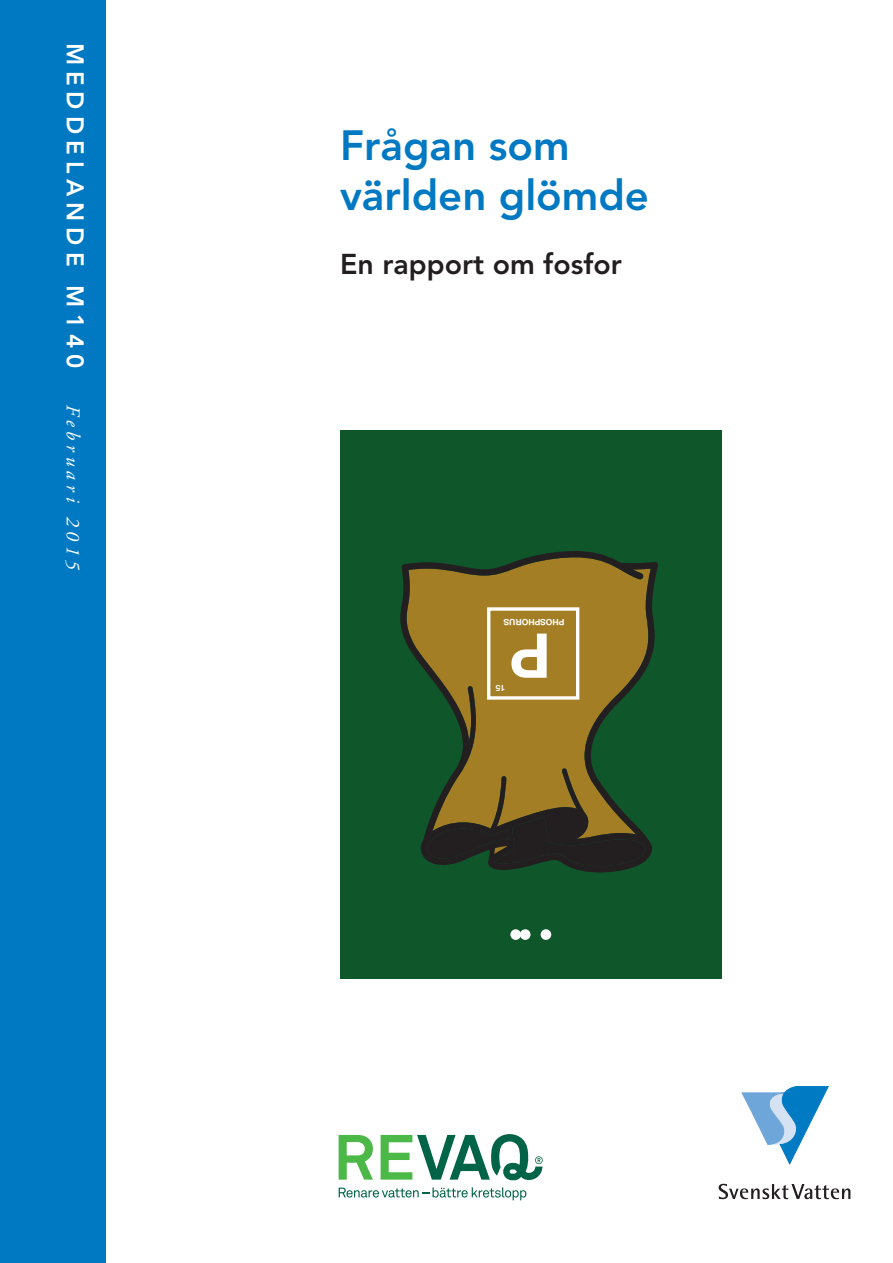
<style>
.page{position:relative;width:893px;height:1263px;background:#fff}
.page>*{position:absolute;margin:0;border:0;box-sizing:border-box;transform-origin:0 0}
.t1{font:700 61.95px "Helvetica Neue";color:#fff}
.t2{font:800 42px/50.4px "Avenir";color:#0079c2}
.t3{font:800 28.5px "Avenir";color:#231f20}
.t4{font:800 24px "Avenir";letter-spacing:.25em;color:#fff}
.t5{font:italic 19.5px "Adobe Garamond";color:#fff}
.t6{font:700 8.55px "Helvetica Neue";color:#fff}
</style>
<div class="page">
<div style="left:0;top:0;width:106px;height:1263px;background:#0079c2"></div>
<svg style="left:719px;top:1184px;width:131px;height:15px"></svg>
<svg style="left:742px;top:1086px;width:87px;height:78px"></svg>
<div style="left:340px;top:430px;width:381px;height:549px;background:#0f562b"></div>
<svg style="left:400px;top:551px;width:258px;height:321px;fill:#a37e25"></svg>
<div style="left:510px;top:929px;width:11px;height:11px;background:#fff;border-radius:50%"></div>
<div style="left:520px;top:929px;width:11px;height:11px;background:#fff;border-radius:50%"></div>
<div style="left:541px;top:929px;width:10px;height:11px;background:#fff;border-radius:50%"></div>
<svg style="left:427px;top:817px;width:219px;height:49px;background:#302e21"></svg>
<div style="left:487px;top:607px;width:92px;height:93px;border:3px solid #fff"></div>
<svg style="left:339px;top:1135px;width:34px;height:44px"></svg>
<svg style="left:381px;top:1134px;width:162px;height:46px"></svg>
<svg style="left:339px;top:1187px;width:187px;height:13px"></svg>
<p class="t4" style="left:89px;top:43px;width:327px;rotate:90deg">MEDDELANDE M140</p>
<p class="t5" style="left:83px;top:404px;width:168px;rotate:90deg">Februari 2015</p>
<p class="t2" style="left:340px;top:120px;width:310px">Frågan som världen glömde</p>
<p class="t3" style="left:340px;top:247px;width:283px">En rapport om fosfor</p>
<p class="t6" style="left:564px;top:629px;width:62px;rotate:-180deg">PHOSPHORUS</p>
<h1 class="t1" style="left:551px;top:704px;width:43px;rotate:-180deg">P</h1>
<p class="t6" style="left:505px;top:695px;width:11px;rotate:-180deg">15</p>
</div>
